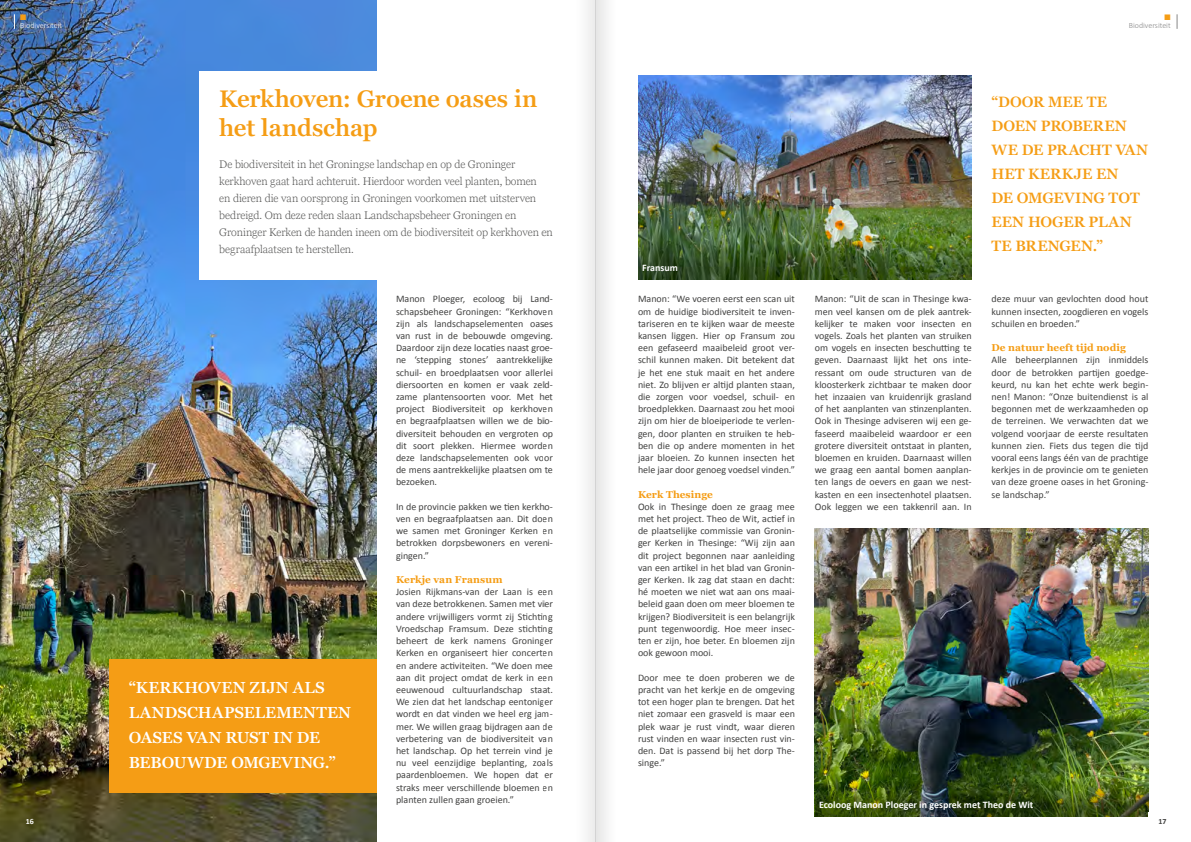
<style>
.page{position:relative;width:1191px;height:842px;background:#fff}
.page>*{position:absolute;margin:0;border:0;box-sizing:border-box;transform-origin:0 0}
.t1{font:600 24px/28.8px "Georgia Pro";letter-spacing:-.005em;color:#f59d15}
.t2{font:600 16px/25px "Georgia Pro";letter-spacing:.01em;color:#fff}
.t3{font:600 15px/24px "Georgia Pro";color:#f59d15}
.t4{font:300 11px/17px "Georgia Pro";letter-spacing:-.01em;color:#575756}
.t5{font:10px/12.2px "Calibri";color:#424241;text-align:justify}
.t6{font:700 10px "Georgia Pro";letter-spacing:.01em;color:#f59d15}
.t7{font:700 10px "Calibri";color:#fff}
.t8{font:300 8px "Calibri";color:#878787}
.t9{font:300 8px "Calibri";color:#fff}
.t10{font:8px "Zapf Dingbats ITC";color:#f59d15}
.t11{font:700 8px "Calibri";color:#424241}
.t12{font:700 8px "Calibri";color:#fff}
</style>
<div class="page">
<img style="left:0;top:0;width:376px;height:842px">
<div style="left:199px;top:71px;width:379px;height:208px;background:#fff"></div>
<img style="left:648px;top:75px;width:323px;height:166px">
<img style="left:814px;top:528px;width:334px;height:244px">
<div style="left:109px;top:659px;width:267px;height:133px;background:#f59d15"></div>
<img style="left:814px;top:772px;width:334px;height:45px">
<svg style="left:648px;top:241px;width:323px;height:38px;background:#3f5b28"></svg>
<svg style="left:1176px;top:14px;width:1px;height:15px"></svg>
<img style="left:0;top:0;width:101px;height:96px">
<svg style="left:595px;top:0;width:53px;height:842px"></svg>
<p class="t10" style="left:20px;top:14px;width:8px">■</p>
<p class="t9" style="left:20px;top:21px;width:43px">Biodiversiteit</p>
<p class="t12" style="left:26px;top:816px;width:10px">16</p>
<h1 class="t1" style="left:219px;top:86px;width:320px">Kerkhoven: Groene oases in het landschap</h1>
<p class="t4" style="left:219px;top:156px;width:335px">De biodiversiteit in het Groningse landschap en op de Groninger kerkhoven gaat hard achteruit. Hierdoor worden veel planten, bomen<br>en dieren die van oorsprong in Groningen voorkomen met uitsterven bedreigd. Om deze reden slaan Landschapsbeheer Groningen en Groninger Kerken de handen ineen om de biodiversiteit op kerkhoven en begraafplaatsen te herstellen.</p>
<h2 class="t2" style="left:129px;top:675px;width:224px">“KERKHOVEN ZIJN ALS<br>LANDSCHAPSELEMENTEN<br>OASES VAN RUST IN DE<br>BEBOUWDE OMGEVING.”</h2>
<p class="t5" style="left:396px;top:293px;width:158px">Manon Ploeger, ecoloog bij Land&shy;schapsbeheer Groningen: “Kerkhoven zijn als landschapselementen oases van rust in de bebouwde omgeving.<br>Daardoor zijn deze locaties naast groe&shy;ne ‘stepping stones’ aantrekkelijke schuil- en broedplaatsen voor allerlei diersoorten en komen er vaak zeld&shy;zame plantensoorten voor. Met het project Biodiversiteit op kerkhoven en begraafplaatsen willen we de bio&shy;diversiteit behouden en vergroten op dit soort plekken. Hiermee worden deze landschapselementen ook voor de mens aantrekkelijke plaatsen om te bezoeken.</p>
<p class="t5" style="left:396px;top:500px;width:158px">In de provincie pakken we tien kerkho&shy;ven en begraafplaatsen aan. Dit doen we samen met Groninger Kerken en betrokken dorpsbewoners en vereni&shy;gingen.”</p>
<p class="t6" style="left:396px;top:574px;width:108px">Kerkje van Fransum</p>
<p class="t5" style="left:396px;top:586px;width:158px">Josien Rijkmans-van der Laan is een van deze betrokkenen. Samen met vier andere vrijwilligers vormt zij Stichting Vroedschap Framsum. Deze stichting beheert de kerk namens Groninger Kerken en organiseert hier concerten en andere activiteiten. “We doen mee aan dit project omdat de kerk in een eeuwenoud cultuurlandschap staat.<br>We zien dat het landschap eentoniger wordt en dat vinden we heel erg jam&shy;mer. We willen graag bijdragen aan de verbetering van de biodiversiteit van het landschap. Op het terrein vind je nu veel eenzijdige beplanting, zoals paardenbloemen. We hopen dat er straks meer verschillende bloemen en planten zullen gaan groeien.”</p>
<p class="t10" style="left:1164px;top:14px;width:8px">■</p>
<p class="t8" style="left:1128px;top:21px;width:43px">Biodiversiteit</p>
<p class="t7" style="left:642px;top:260px;width:37px">Fransum</p>
<p class="t5" style="left:638px;top:293px;width:158px">Manon: “We voeren eerst een scan uit om de huidige biodiversiteit te inven&shy;tariseren en te kijken waar de meeste kansen liggen. Hier op Fransum zou een gefaseerd maaibeleid groot ver&shy;schil kunnen maken. Dit betekent dat je het ene stuk maait en het andere niet. Zo blijven er altijd planten staan, die zorgen voor voedsel, schuil- en broedplekken. Daarnaast zou het mooi zijn om hier de bloeiperiode te verlen&shy;gen, door planten en struiken te heb&shy;ben die op andere momenten in het jaar bloeien. Zo kunnen insecten het hele jaar door genoeg voedsel vinden.”</p>
<p class="t6" style="left:638px;top:488px;width:76px">Kerk Thesinge</p>
<p class="t5" style="left:638px;top:500px;width:158px">Ook in Thesinge doen ze graag mee met het project. Theo de Wit, actief in de plaatselijke commissie van Gronin&shy;ger Kerken in Thesinge: “Wij zijn aan dit project begonnen naar aanleiding van een artikel in het blad van Gronin&shy;ger Kerken. Ik zag dat staan en dacht: hé moeten we niet wat aan ons maai&shy;beleid gaan doen om meer bloemen te krijgen? Biodiversiteit is een belangrijk punt tegenwoordig. Hoe meer insec&shy;ten er zijn, hoe beter. En bloemen zijn ook gewoon mooi.</p>
<p class="t5" style="left:638px;top:671px;width:158px">Door mee te doen proberen we de pracht van het kerkje en de omgeving tot een hoger plan te brengen. Dat het niet zomaar een grasveld is maar een plek waar je rust vindt, waar dieren rust vinden en waar insecten rust vin&shy;den. Dat is passend bij het dorp The&shy;singe.”</p>
<h3 class="t3" style="left:991px;top:91px;width:158px">“DOOR MEE TE<br>DOEN PROBEREN<br>WE DE PRACHT VAN<br>HET KERKJE EN<br>DE OMGEVING TOT<br>EEN HOGER PLAN<br>TE BRENGEN.”</h3>
<p class="t5" style="left:814px;top:293px;width:158px">Manon: “Uit de scan in Thesinge kwa&shy;men veel kansen om de plek aantrek&shy;kelijker te maken voor insecten en vogels. Zoals het planten van struiken om vogels en insecten beschutting te geven. Daarnaast lijkt het ons inte&shy;ressant om oude structuren van de kloosterkerk zichtbaar te maken door het inzaaien van kruidenrijk grasland of het aanplanten van stinzenplanten.<br>Ook in Thesinge adviseren wij een ge&shy;faseerd maaibeleid waardoor er een grotere diversiteit ontstaat in planten, bloemen en kruiden. Daarnaast willen we graag een aantal bomen aanplan&shy;ten langs de oevers en gaan we nest&shy;kasten en een insectenhotel plaatsen.<br>Ook leggen we een takkenril aan. In</p>
<p class="t5" style="left:991px;top:293px;width:158px">deze muur van gevlochten dood hout kunnen insecten, zoogdieren en vogels schuilen en broeden.”</p>
<p class="t6" style="left:991px;top:342px;width:136px">De natuur heeft tijd nodig</p>
<p class="t5" style="left:991px;top:354px;width:158px">Alle beheerplannen zijn inmiddels door de betrokken partijen goedge&shy;keurd, nu kan het echte werk begin&shy;nen! Manon: “Onze buitendienst is al begonnen met de werkzaamheden op de terreinen. We verwachten dat we volgend voorjaar de eerste resultaten kunnen zien. Fiets dus tegen die tijd vooral eens langs één van de prachtige kerkjes in de provincie om te genieten van deze groene oases in het Groning&shy;se landschap.”</p>
<p class="t7" style="left:819px;top:798px;width:216px">Ecoloog Manon Ploeger in gesprek met Theo de Wit</p>
<p class="t11" style="left:1158px;top:815px;width:10px">17</p>
</div>
